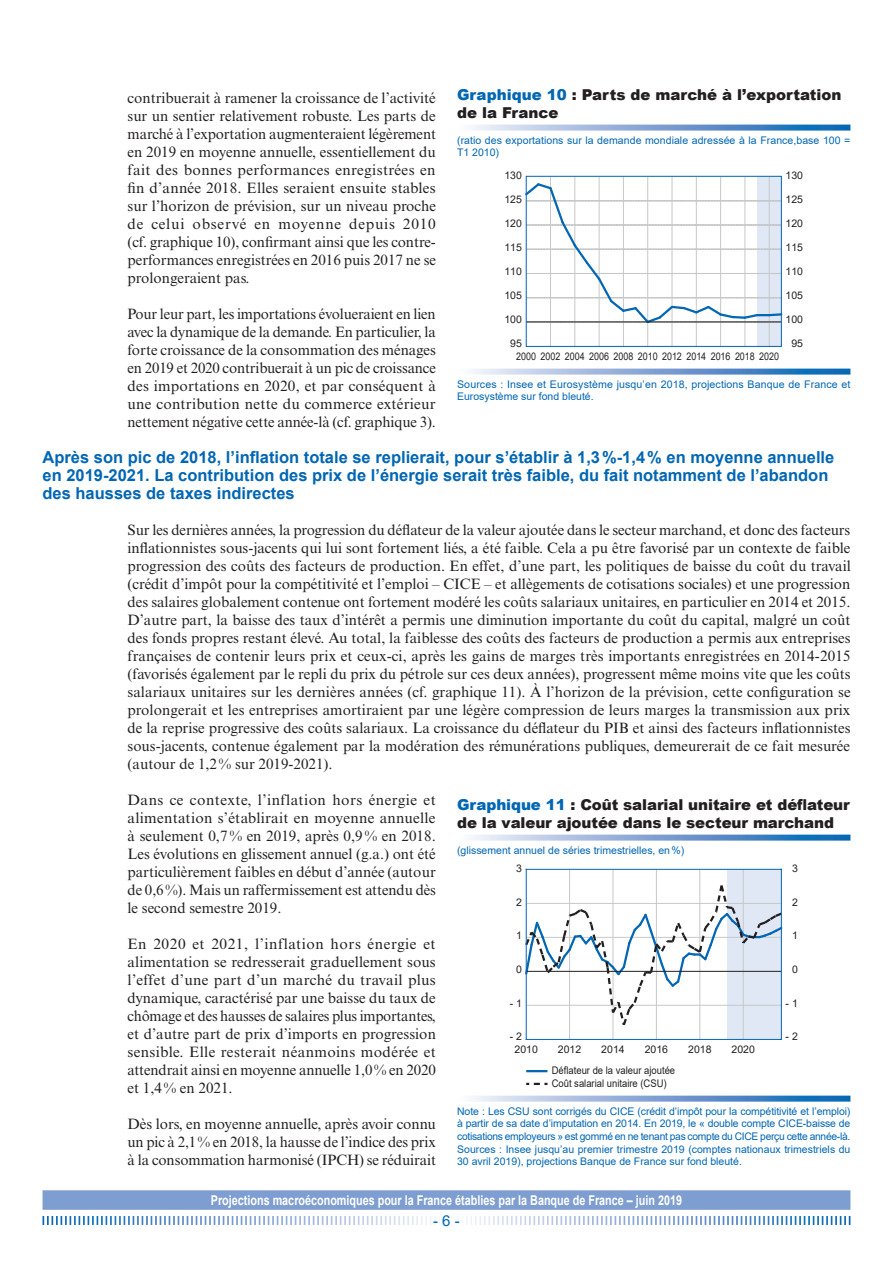
<style>
.page{position:relative;width:893px;height:1263px;background:#fff}
.page>*{position:absolute;margin:0;border:0;box-sizing:border-box;transform-origin:0 0}
.t1{font:700 16.5px/18px "Arial";color:#0166b3}
.t2{font:15px/18px "Times New Roman MT Std";letter-spacing:-.005em;color:#231f20;text-align:justify}
.t3{font:900 15px/18px "Arial";letter-spacing:-.005em;color:#231f20}
.t4{font:15px "Arial";color:#0166b3}
.t5{font:700 13.5px "Arial";color:#fff;scale:.8 1}
.t6{font:10.5px/12.6px "Arial";letter-spacing:.005em;color:#0166b3}
.t7{font:10.5px "Arial";color:#231f20}
.t8{font:10.5px "Arial";color:#231f20;scale:.9 1}
.t9{font:10.5px "Arial";color:#231f20;scale:.85 1}
.s1{color:#0166b3}
</style>
<div class="page">
<div style="left:43px;top:1190px;width:807px;height:20px;background:#7e9ed2"></div>
<svg style="left:43px;top:1216px;width:807px;height:9px"></svg>
<svg style="left:472px;top:835px;width:378px;height:6px;background:#81a8d5"></svg>
<svg style="left:472px;top:1095px;width:378px;height:6px;background:#87acd7"></svg>
<div style="left:727px;top:869px;width:54px;height:170px;background:#e1e8f5"></div>
<hr style="left:569px;top:869px;width:1px;height:170px;background:#c7c8ca">
<hr style="left:656px;top:869px;width:1px;height:170px;background:#c7c8ca">
<hr style="left:613px;top:869px;width:1px;height:170px;background:#c7c8ca">
<hr style="left:699px;top:869px;width:1px;height:170px;background:#c7c8ca">
<hr style="left:743px;top:869px;width:1px;height:170px;background:#c7c8ca">
<svg style="left:526px;top:1083px;width:21px;height:2px"></svg>
<hr style="left:526px;top:1070px;width:21px;height:2px;background:#0166b3">
<svg style="left:525px;top:883px;width:258px;height:145px"></svg>
<hr style="left:526px;top:971px;width:255px;height:1px;background:#231f20">
<hr style="left:526px;top:869px;width:255px;height:1px;background:#0166b3">
<hr style="left:781px;top:869px;width:1px;height:170px;background:#0166b3">
<hr style="left:526px;top:1039px;width:255px;height:1px;background:#0166b3">
<hr style="left:526px;top:869px;width:1px;height:170px;background:#0166b3">
<svg style="left:472px;top:125px;width:378px;height:6px;background:#82a9d6"></svg>
<svg style="left:472px;top:369px;width:378px;height:6px;background:#82a8d5"></svg>
<div style="left:757px;top:176px;width:24px;height:170px;background:#e1e8f5"></div>
<hr style="left:744px;top:176px;width:1px;height:170px;background:#c7c8ca">
<hr style="left:550px;top:176px;width:1px;height:170px;background:#c7c8ca">
<hr style="left:769px;top:176px;width:1px;height:170px;background:#c7c8ca">
<hr style="left:720px;top:176px;width:1px;height:170px;background:#c7c8ca">
<hr style="left:696px;top:176px;width:1px;height:170px;background:#c7c8ca">
<hr style="left:672px;top:176px;width:1px;height:170px;background:#c7c8ca">
<hr style="left:647px;top:176px;width:1px;height:170px;background:#c7c8ca">
<hr style="left:623px;top:176px;width:1px;height:170px;background:#c7c8ca">
<hr style="left:599px;top:176px;width:1px;height:170px;background:#c7c8ca">
<hr style="left:574px;top:176px;width:1px;height:170px;background:#c7c8ca">
<svg style="left:525px;top:181px;width:258px;height:144px"></svg>
<hr style="left:526px;top:322px;width:255px;height:1px;background:#231f20">
<div style="left:526px;top:176px;width:256px;height:171px;border:1px solid #0166b3"></div>
<p class="t3" style="left:457px;top:85px;width:386px"><span class="s1">Graphique 10</span> : Parts de marché à l’exportation de la France</p>
<p class="t6" style="left:457px;top:134px;width:395px">(ratio des exportations sur la demande mondiale adressée à la France,base 100 =<br>T1 2010)</p>
<p class="t2" style="left:128px;top:89px;width:310px">contribuerait à ramener la croissance de l’activité sur un sentier relativement robuste. Les parts de marché à l’exportation augmenteraient légèrement en 2019 en moyenne annuelle, essentiellement du fait des bonnes performances enregistrées en fin d’année 2018. Elles seraient ensuite stables sur l’horizon de prévision, sur un niveau proche de celui observé en moyenne depuis 2010 (cf. graphique 10), confirmant ainsi que les contre&shy;performances enregistrées en 2016 puis 2017 ne se prolongeraient pas.</p>
<p class="t2" style="left:128px;top:305px;width:310px">Pour leur part, les importations évolueraient en lien avec la dynamique de la demande. En particulier, la forte croissance de la consommation des ménages en 2019 et 2020 contribuerait à un pic de croissance des importations en 2020, et par conséquent à une contribution nette du commerce extérieur nettement négative cette année-là (cf. graphique 3).</p>
<p class="t1" style="left:43px;top:448px;width:793px">Après son pic de 2018, l’inflation totale se replierait, pour s’établir à 1,3%-1,4% en moyenne annuelle en 2019-2021. La contribution des prix de l’énergie serait très faible, du fait notamment de l’abandon des hausses de taxes indirectes</p>
<p class="t2" style="left:128px;top:521px;width:725px">Sur les dernières années, la progression du déflateur de la valeur ajoutée dans le secteur marchand, et donc des facteurs inflationnistes sous-jacents qui lui sont fortement liés, a été faible. Cela a pu être favorisé par un contexte de faible progression des coûts des facteurs de production. En effet, d’une part, les politiques de baisse du coût du travail (crédit d’impôt pour la compétitivité et l’emploi – CICE – et allègements de cotisations sociales) et une progression des salaires globalement contenue ont fortement modéré les coûts salariaux unitaires, en particulier en 2014 et 2015.<br>D’autre part, la baisse des taux d’intérêt a permis une diminution importante du coût du capital, malgré un coût des fonds propres restant élevé. Au total, la faiblesse des coûts des facteurs de production a permis aux entreprises françaises de contenir leurs prix et ceux-ci, après les gains de marges très importants enregistrées en 2014-2015 (favorisés également par le repli du prix du pétrole sur ces deux années), progressent même moins vite que les coûts salariaux unitaires sur les dernières années (cf. graphique 11). À l’horizon de la prévision, cette configuration se prolongerait et les entreprises amortiraient par une légère compression de leurs marges la transmission aux prix de la reprise progressive des coûts salariaux. La croissance du déflateur du PIB et ainsi des facteurs inflationnistes sous-jacents, contenue également par la modération des rémunérations publiques, demeurerait de ce fait mesurée (autour de 1,2% sur 2019-2021).</p>
<p class="t2" style="left:128px;top:791px;width:310px">Dans ce contexte, l’inflation hors énergie et alimentation s’établirait en moyenne annuelle à seulement 0,7% en 2019, après 0,9% en 2018.<br>Les évolutions en glissement annuel (g.a.) ont été particulièrement faibles en début d’année (autour de 0,6%). Mais un raffermissement est attendu dès le second semestre 2019.</p>
<p class="t2" style="left:128px;top:935px;width:310px">En 2020 et 2021, l’inflation hors énergie et alimentation se redresserait graduellement sous l’effet d’une part d’un marché du travail plus dynamique, caractérisé par une baisse du taux de chômage et des hausses de salaires plus importantes, et d’autre part de prix d’imports en progression sensible. Elle resterait néanmoins modérée et attendrait ainsi en moyenne annuelle 1,0% en 2020 et 1,4% en 2021.</p>
<p class="t2" style="left:128px;top:1115px;width:310px">Dès lors, en moyenne annuelle, après avoir connu un pic à 2,1% en 2018, la hausse de l’indice des prix à la consommation harmonisé (IPCH) se réduirait</p>
<p class="t7" style="left:786px;top:168px;width:19px">130</p>
<p class="t7" style="left:504px;top:168px;width:19px">130</p>
<p class="t7" style="left:786px;top:192px;width:19px">125</p>
<p class="t7" style="left:504px;top:192px;width:19px">125</p>
<p class="t7" style="left:786px;top:216px;width:19px">120</p>
<p class="t7" style="left:504px;top:216px;width:19px">120</p>
<p class="t7" style="left:786px;top:240px;width:19px">115</p>
<p class="t7" style="left:504px;top:240px;width:19px">115</p>
<p class="t7" style="left:786px;top:264px;width:19px">110</p>
<p class="t7" style="left:504px;top:264px;width:19px">110</p>
<p class="t7" style="left:786px;top:288px;width:19px">105</p>
<p class="t7" style="left:504px;top:288px;width:19px">105</p>
<p class="t7" style="left:786px;top:312px;width:19px">100</p>
<p class="t7" style="left:504px;top:312px;width:19px">100</p>
<p class="t7" style="left:791px;top:336px;width:13px">95</p>
<p class="t7" style="left:510px;top:336px;width:13px">95</p>
<p class="t9" style="left:516px;top:349px;width:311px">2000 2002 2004 2006 2008 2010 2012 2014 2016 2018 2020</p>
<p class="t6" style="left:457px;top:378px;width:395px">Sources : Insee et Eurosystème jusqu’en 2018, projections Banque de France et<br>Eurosystème sur fond bleuté.</p>
<p class="t3" style="left:457px;top:795px;width:394px"><span class="s1">Graphique 11</span> : Coût salarial unitaire et déflateur de la valeur ajoutée dans le secteur marchand</p>
<p class="t6" style="left:457px;top:844px;width:229px">(glissement annuel de séries trimestrielles, en%)</p>
<p class="t7" style="left:516px;top:861px;width:7px">3</p>
<p class="t7" style="left:792px;top:861px;width:7px">3</p>
<p class="t7" style="left:516px;top:895px;width:7px">2</p>
<p class="t7" style="left:792px;top:895px;width:7px">2</p>
<p class="t7" style="left:516px;top:928px;width:7px">1</p>
<p class="t7" style="left:792px;top:928px;width:7px">1</p>
<p class="t7" style="left:516px;top:962px;width:7px">0</p>
<p class="t7" style="left:792px;top:962px;width:7px">0</p>
<p class="t7" style="left:510px;top:995px;width:14px">- 1</p>
<p class="t7" style="left:786px;top:995px;width:14px">- 1</p>
<p class="t7" style="left:510px;top:1029px;width:14px">- 2</p>
<p class="t7" style="left:786px;top:1029px;width:14px">- 2</p>
<p class="t7" style="left:515px;top:1042px;width:25px">2010</p>
<p class="t7" style="left:558px;top:1042px;width:25px">2012</p>
<p class="t7" style="left:601px;top:1042px;width:25px">2014</p>
<p class="t7" style="left:645px;top:1042px;width:25px">2016</p>
<p class="t7" style="left:688px;top:1042px;width:25px">2018</p>
<p class="t7" style="left:732px;top:1042px;width:25px">2020</p>
<p class="t8" style="left:552px;top:1063px;width:139px">Déflateur de la valeur ajoutée</p>
<p class="t8" style="left:552px;top:1076px;width:129px">Coût salarial unitaire (CSU)</p>
<p class="t6" style="left:457px;top:1105px;width:395px;text-align:justify">Note : Les CSU sont corrigés du CICE (crédit d’impôt pour la compétitivité et l’emploi) à partir de sa date d’imputation en 2014. En 2019, le « double compte CICE-baisse de cotisations employeurs » est gommé en ne tenant pas compte du CICE perçu cette année-là.<br>Sources : Insee jusqu’au premier trimestre 2019 (comptes nationaux trimestriels du 30 avril 2019), projections Banque de France sur fond bleuté.</p>
<p class="t5" style="left:211px;top:1191px;width:590px">Projections macroéconomiques pour la France établies par la Banque de France – juin 2019</p>
<p class="t4" style="left:433px;top:1210px;width:28px">-6-</p>
</div>
